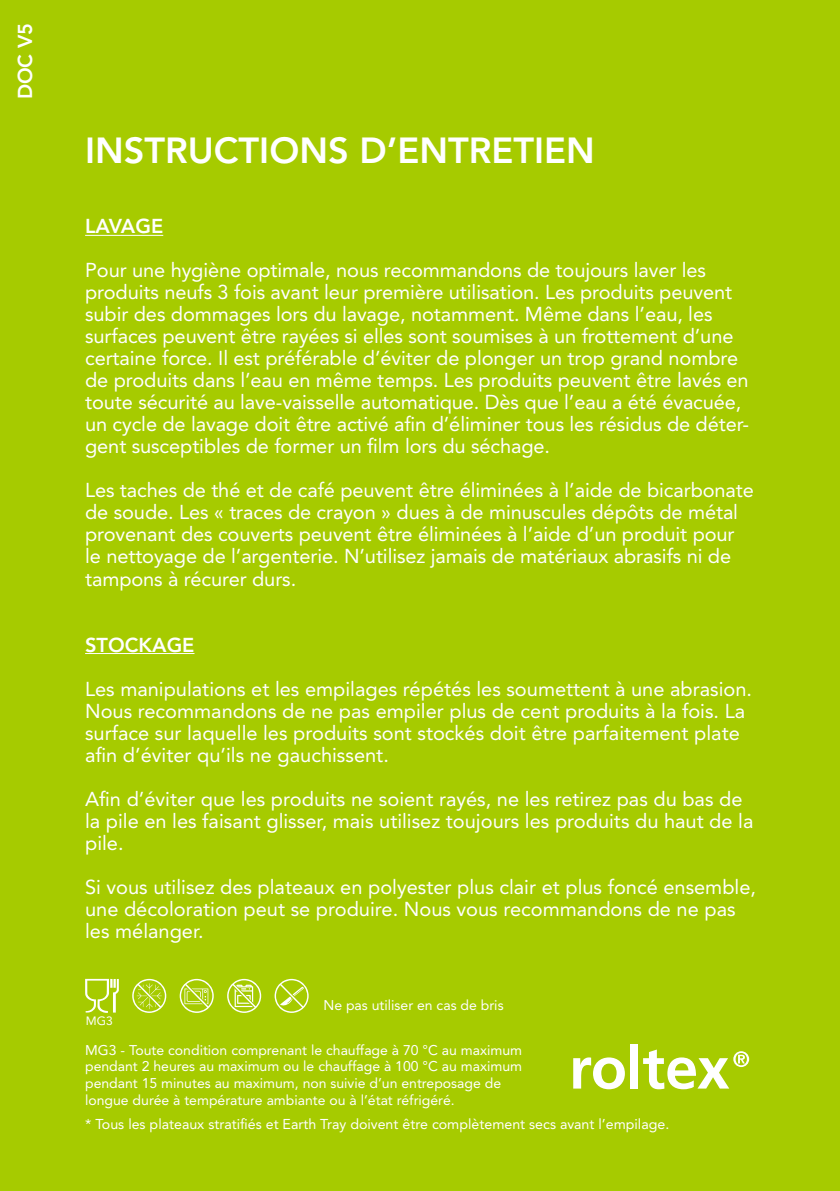
<style>
.page{position:relative;width:840px;height:1191px;background:#fff}
.page>*{position:absolute;margin:0;border:0;box-sizing:border-box;transform-origin:0 0}
.t1{font:800 36px "Avenir LT Std";color:#fff}
.t2{font:20px/22px "Avenir LT Std";letter-spacing:-.005em;color:#fff}
.t3{font:800 20px "Avenir LT Std";color:#fff}
.t4{font:14.2px "Avenir LT Std";color:#fff}
.t5{font:14px/16.8px "Avenir LT Std";color:#fff}
.t6{font:12px "Avenir LT Std";color:#fff}
</style>
<div class="page">
<div style="left:0;top:0;width:839px;height:1191px;background:#a6cb00"></div>
<svg style="left:85px;top:979px;width:34px;height:34px"></svg>
<svg style="left:573px;top:1057px;width:51px;height:32px"></svg>
<div style="left:629px;top:1044px;width:8px;height:44px;background:#fff"></div>
<svg style="left:643px;top:1049px;width:105px;height:40px"></svg>
<svg style="left:132px;top:979px;width:34px;height:34px"></svg>
<svg style="left:179px;top:979px;width:35px;height:34px"></svg>
<svg style="left:227px;top:979px;width:34px;height:34px"></svg>
<svg style="left:274px;top:979px;width:34px;height:34px"></svg>
<hr style="left:85px;top:235px;width:78px;height:1px;background:#fff">
<hr style="left:85px;top:653px;width:109px;height:1px;background:#fff">
<p class="t3" style="left:13px;top:99px;width:78px;rotate:-90deg">DOC V5</p>
<h1 class="t1" style="left:85px;top:129px;width:511px">INSTRUCTIONS D’ENTRETIEN</h1>
<p class="t3" style="left:85px;top:214px;width:80px">LAVAGE</p>
<p class="t2" style="left:85px;top:259px;width:665px">Pour une hygiène optimale, nous recommandons de toujours laver les produits neufs 3 fois avant leur première utilisation. Les produits peuvent subir des dommages lors du lavage, notamment. Même dans l’eau, les surfaces peuvent être rayées si elles sont soumises à un frottement d’une certaine force. Il est préférable d’éviter de plonger un trop grand nombre de produits dans l’eau en même temps. Les produits peuvent être lavés en toute sécurité au lave-vaisselle automatique. Dès que l’eau a été évacuée, un cycle de lavage doit être activé afin d’éliminer tous les résidus de déter&shy;gent susceptibles de former un film lors du séchage.</p>
<p class="t2" style="left:85px;top:479px;width:670px">Les taches de thé et de café peuvent être éliminées à l’aide de bicarbonate de soude. Les « traces de crayon » dues à de minuscules dépôts de métal provenant des couverts peuvent être éliminées à l’aide d’un produit pour le nettoyage de l’argenterie. N’utilisez jamais de matériaux abrasifs ni de tampons à récurer durs.</p>
<p class="t3" style="left:85px;top:632px;width:111px">STOCKAGE</p>
<p class="t2" style="left:85px;top:677px;width:668px">Les manipulations et les empilages répétés les soumettent à une abrasion.<br>Nous recommandons de ne pas empiler plus de cent produits à la fois. La surface sur laquelle les produits sont stockés doit être parfaitement plate afin d’éviter qu’ils ne gauchissent.</p>
<p class="t2" style="left:85px;top:787px;width:669px">Afin d’éviter que les produits ne soient rayés, ne les retirez pas du bas de la pile en les faisant glisser, mais utilisez toujours les produits du haut de la pile.</p>
<p class="t2" style="left:85px;top:875px;width:672px">Si vous utilisez des plateaux en polyester plus clair et plus foncé ensemble, une décoloration peut se produire. Nous vous recommandons de ne pas les mélanger.</p>
<p class="t6" style="left:86px;top:1013px;width:28px">MG3</p>
<p class="t5" style="left:323px;top:997px;width:181px">Ne pas utiliser en cas de bris</p>
<p class="t5" style="left:85px;top:1041px;width:438px">MG3 - Toute condition comprenant le chauffage à 70 °C au maximum pendant 2 heures au maximum ou le chauffage à 100 °C au maximum pendant 15 minutes au maximum, non suivie d’un entreposage de longue durée à température ambiante ou à l’état réfrigéré.</p>
<p class="t4" style="left:85px;top:1116px;width:585px">* Tous les plateaux stratifiés et Earth Tray doivent être complètement secs avant l’empilage.</p>
</div>
